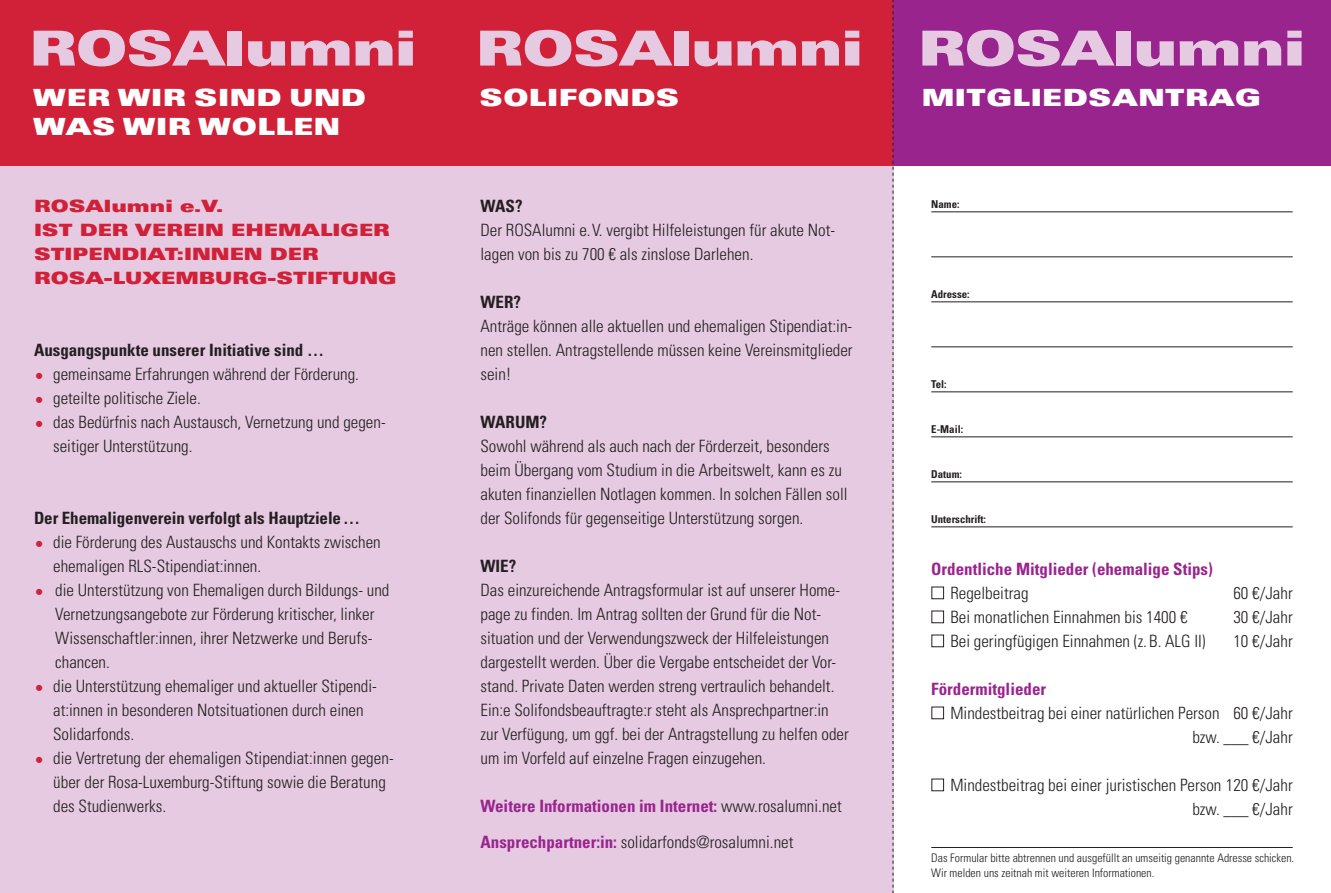
<style>
.page{position:relative;width:1331px;height:893px;background:#fff}
.page>*{position:absolute;margin:0;border:0;box-sizing:border-box;transform-origin:0 0}
.t1{font:23.7px/28.5px "Univers LT Std X Black Ex";letter-spacing:.02em;color:#fff}
.t2{font:300 condensed 16.95px/24px "Univers LT Std";color:#231f20}
.t3{font:700 condensed 16.95px/36px "Univers LT Std";color:#99248e}
.t4{font:700 condensed 16.95px "Univers LT Std";color:#231f20}
.t5{font:16.95px/24px "Univers LT Std X Black Ex";color:#d12138}
.t6{font:300 condensed 11.85px/15px "Univers LT Std";color:#231f20}
.t7{font:700 condensed 10.8px "Univers LT Std";color:#231f20}
.s1{color:#d12138}
.s2{font-weight:300;color:#231f20}
</style>
<div class="page">
<div style="left:0;top:0;width:893px;height:893px;background:#e5cae1"></div>
<div style="left:0;top:0;width:1331px;height:166px;background:#d12138"></div>
<div style="left:893px;top:0;width:438px;height:166px;background:#99248e"></div>
<div style="left:932px;top:587px;width:12px;height:12px;border:1px solid #231f20"></div>
<div style="left:932px;top:611px;width:12px;height:12px;border:1px solid #231f20"></div>
<div style="left:932px;top:635px;width:12px;height:12px;border:1px solid #231f20"></div>
<div style="left:932px;top:707px;width:12px;height:12px;border:1px solid #231f20"></div>
<div style="left:932px;top:779px;width:12px;height:12px;border:1px solid #231f20"></div>
<hr style="left:931px;top:212px;width:362px;height:1px;background:#231f20">
<hr style="left:931px;top:257px;width:362px;height:1px;background:#231f20">
<hr style="left:931px;top:302px;width:362px;height:1px;background:#231f20">
<hr style="left:931px;top:347px;width:362px;height:1px;background:#231f20">
<hr style="left:931px;top:392px;width:362px;height:1px;background:#231f20">
<hr style="left:931px;top:437px;width:362px;height:1px;background:#231f20">
<hr style="left:931px;top:482px;width:362px;height:1px;background:#231f20">
<hr style="left:931px;top:527px;width:362px;height:1px;background:#231f20">
<hr style="left:931px;top:847px;width:362px;height:1px;background:#231f20">
<svg style="left:34px;top:30px;width:192px;height:36px"></svg>
<div style="left:228px;top:31px;width:14px;height:35px;background:#e5cae1"></div>
<svg style="left:248px;top:41px;width:37px;height:25px"></svg>
<svg style="left:291px;top:40px;width:58px;height:26px"></svg>
<svg style="left:355px;top:40px;width:37px;height:26px"></svg>
<svg style="left:399px;top:31px;width:14px;height:35px"></svg>
<svg style="left:480px;top:30px;width:192px;height:36px"></svg>
<div style="left:674px;top:31px;width:14px;height:35px;background:#e5cae1"></div>
<svg style="left:695px;top:40px;width:101px;height:26px"></svg>
<svg style="left:802px;top:40px;width:37px;height:26px"></svg>
<svg style="left:845px;top:31px;width:14px;height:35px"></svg>
<svg style="left:922px;top:30px;width:193px;height:36px"></svg>
<div style="left:1116px;top:31px;width:15px;height:35px;background:#e5cae1"></div>
<svg style="left:1137px;top:40px;width:101px;height:26px"></svg>
<svg style="left:1244px;top:40px;width:37px;height:26px"></svg>
<svg style="left:1287px;top:31px;width:14px;height:35px"></svg>
<svg style="left:893px;top:0;width:1px;height:893px"></svg>
<h1 class="t1" style="left:33px;top:83px;width:335px">WER WIR SIND UND<br>WAS</h1>
<h1 class="t1" style="left:122px;top:112px;width:106px">WIR WO</h1>
<h1 class="t1" style="left:257px;top:112px;width:84px">LLEN</h1>
<p class="t5" style="left:34px;top:194px;width:355px">ROSALUMNI E.V.<br>IST DER VEREIN EHEMALIGER<br>STIPENDIAT:INNEN DER<br>ROSA</p>
<p class="t5" style="left:104px;top:266px;width:294px">-LUXEMBURG-STIFTUNG</p>
<p class="t4" style="left:34px;top:340px;width:291px">Ausgangspunkte unserer Initiative sind …</p>
<p class="t2" style="left:34px;top:362px;width:326px"><span class="s1">•</span> gemeinsame Erfahrungen während der Förderung.</p>
<p class="t2" style="left:34px;top:386px;width:168px"><span class="s1">•</span> geteilte politische Ziele.</p>
<p class="t2" style="left:53px;top:410px;width:334px;text-indent:-19px"><span class="s1">•</span> das Bedürfnis nach Austausch, Vernetzung und gegen&shy;seitiger Unterstützung.</p>
<p class="t4" style="left:34px;top:508px;width:327px">Der Ehemaligenverein verfolgt als Hauptziele…</p>
<p class="t2" style="left:53px;top:530px;width:329px;text-indent:-19px"><span class="s1">•</span> die Förderung des Austauschs und Kontakts zwischen ehemaligen RLS-Stipendiat:innen.</p>
<p class="t2" style="left:55px;top:578px;width:336px;text-indent:-21px"><span class="s1">•</span> die Unterstützung von Ehemaligen durch Bildungs- und Vernetzungsangebote zur Förderung kritischer, linker Wissenschaftler:innen, ihrer Netzwerke und Berufs&shy;chancen.</p>
<p class="t2" style="left:53px;top:674px;width:325px;text-indent:-19px"><span class="s1">•</span> die Unterstützung ehemaliger und aktueller Stipendi&shy;at:innen in besonderen Notsituationen durch einen<br>Solidarfonds.</p>
<p class="t2" style="left:53px;top:746px;width:342px;text-indent:-19px"><span class="s1">•</span> die Vertretung der ehemaligen Stipendiat:innen gegen&shy;über der Rosa-Luxemburg-Stiftung sowie die Beratung des Studienwerks.</p>
<h1 class="t1" style="left:479px;top:83px;width:199px">SOLIFONDS</h1>
<h1 class="t1" style="left:922px;top:83px;width:341px">M ITGLIEDSANTRAG</h1>
<p class="t4" style="left:480px;top:196px;width:44px">WAS?</p>
<p class="t2" style="left:480px;top:218px;width:356px">Der ROSAlumni e.V. vergibt Hilfeleistungen für akute Not&shy;lagen von bis zu 700 € als zinslose Darlehen.</p>
<p class="t4" style="left:480px;top:292px;width:42px">WER?</p>
<p class="t2" style="left:480px;top:314px;width:374px;text-align:justify">Anträge können alle aktuellen und ehemaligen Stipendiat:in&shy;nen stellen. Antragstellende müssen keine Vereinsmitglieder sein!</p>
<p class="t4" style="left:480px;top:412px;width:68px">WARUM?</p>
<p class="t2" style="left:480px;top:434px;width:369px">Sowohl während als auch nach der Förderzeit, besonders beim Übergang vom Studium in die Arbeitswelt, kann es zu akuten finanziellen Notlagen kommen. In solchen Fällen soll der Solifonds für gegenseitige Unterstützung sorgen.</p>
<p class="t4" style="left:480px;top:556px;width:37px">WIE?</p>
<p class="t2" style="left:480px;top:578px;width:370px">Das einzureichende Antragsformular ist auf unserer Home&shy;page zu finden. Im Antrag sollten der Grund für die Not&shy;situation und der Verwendungszweck der Hilfeleistungen dargestellt werden. Über die Vergabe entscheidet der Vor&shy;stand. Private Daten werden streng vertraulich behandelt.<br>Ein:e Solifondsbeauftragte:r steht als Ansprechpartner:in zur Verfügung, um ggf. bei der Antragstellung zu helfen oder um im Vorfeld auf einzelne Fragen einzugehen.</p>
<p class="t3" style="left:480px;top:788px;width:363px">Weitere Informationen im Internet: <span class="s2">www.rosalumni.net<br></span>Ansprechpartner:in: <span class="s2">solidarfonds@rosalumni.net</span></p>
<p class="t7" style="left:931px;top:197px;width:30px">Name:</p>
<p class="t7" style="left:931px;top:287px;width:40px">Adresse:</p>
<p class="t7" style="left:931px;top:377px;width:17px">Tel:</p>
<p class="t7" style="left:931px;top:422px;width:33px">E-Mail:</p>
<p class="t7" style="left:931px;top:467px;width:32px">Datum:</p>
<p class="t7" style="left:931px;top:512px;width:56px">Unterschrift:</p>
<p class="t3" style="left:931px;top:551px;width:283px">Ordentliche Mitglieder (ehemalige Stips)</p>
<p class="t2" style="left:950px;top:581px;width:80px">Regelbeitrag</p>
<p class="t2" style="left:1233px;top:581px;width:61px">60 €/Jahr</p>
<p class="t2" style="left:950px;top:605px;width:239px">Bei monatlichen Einnahmen bis 1400 €</p>
<p class="t2" style="left:1233px;top:605px;width:61px">30 €/Jahr</p>
<p class="t2" style="left:950px;top:629px;width:257px">Bei geringfügigen Einnahmen (z.B. ALG II)</p>
<p class="t2" style="left:1233px;top:629px;width:61px">10 €/Jahr</p>
<p class="t3" style="left:931px;top:671px;width:116px">Fördermitglieder</p>
<p class="t2" style="left:950px;top:701px;width:344px;text-align:right">Mindestbeitrag bei einer natürlichen Person 60 €/Jahr bzw. ___ €/Jahr</p>
<p class="t2" style="left:950px;top:773px;width:344px;text-align:right">Mindestbeitrag bei einer juristischen Person 120 €/Jahr bzw. ___ €/Jahr</p>
<p class="t6" style="left:931px;top:850px;width:364px">Das Formular bitte abtrennen und ausgefüllt an umseitig genannte Adresse schicken.<br>Wir melden uns zeitnah mit weiteren Informationen.</p>
</div>
